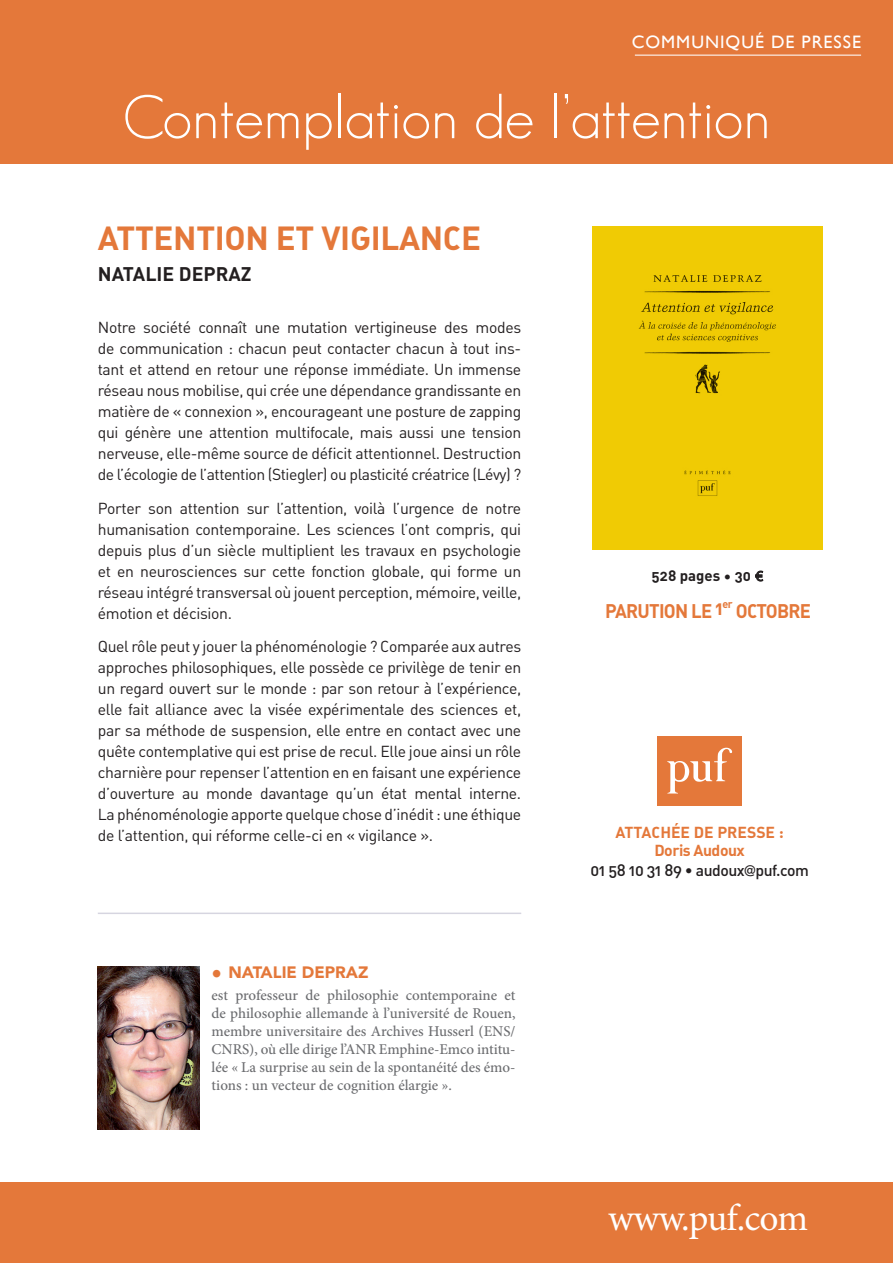
<style>
.page{position:relative;width:893px;height:1263px;background:#fff}
.page>*{position:absolute;margin:0;border:0;box-sizing:border-box;transform-origin:0 0}
.t1{font:300 60px "Geosans";color:#fff}
.t2{font:37.5px "Minion Pro";letter-spacing:-.02em;color:#fff}
.t3{font:33px "DIN Bold Alternate";letter-spacing:-.01em;color:#e4783a}
.t4{font:19.5px "DIN Bold Alternate";letter-spacing:-.04em;color:#e4783a;scale:.95 1}
.t5{font:19.5px "DIN Bold Alternate";color:#231f20}
.t6{font:18px "Gill Sans";letter-spacing:.055em;color:#fff}
.t7{font:900 16.5px "Avenir";color:#e4783a}
.t8{font:15.75px/21px "DIN Regular Alternate";letter-spacing:-.02em;color:#231f20;text-align:justify}
.t9{font:15.75px/18px "DIN Bold Alternate";color:#e4783a;text-align:center}
.t10{font:15.75px "DIN Medium Alternate";letter-spacing:-.03em;color:#231f20}
.t11{font:500 15px/18px "Minion Pro";color:#6c6d70;text-align:justify}
.t12{font:15px "DIN Bold Alternate";color:#231f20}
.s1{font-weight:800;font-size:21px}
.s2{font-family:"Myriad Pro"}
.s3{font-size:16.5px}
.s4{font-family:"Franklin Gothic"}
</style>
<div class="page">
<div style="left:0;top:0;width:893px;height:164px;background:#e4783a"></div>
<hr style="left:635px;top:55px;width:226px;height:1px;background:#fff">
<div style="left:0;top:1182px;width:893px;height:81px;background:#e4783a"></div>
<div style="left:657px;top:736px;width:85px;height:69px;background:#e4783a"></div>
<svg style="left:667px;top:748px;width:65px;height:45px"></svg>
<hr style="left:98px;top:912px;width:423px;height:2px;background:#908eac">
<svg style="left:755px;top:570px;width:8px;height:12px"></svg>
<div style="left:592px;top:227px;width:230px;height:322px;background:#f0cb04"></div>
<img style="left:98px;top:966px;width:101px;height:164px">
<p class="t6" style="left:632px;top:32px;width:231px">COMMUNIQUÉ DE PRESSE</p>
<h1 class="t1" style="left:122px;top:84px;width:650px">Contemplation de l’attention</h1>
<h3 class="t3" style="left:98px;top:217px;width:385px">ATTENTION ET VIGILANCE</h3>
<p class="t5" style="left:98px;top:261px;width:155px">NATALIE DEPRAZ</p>
<p class="t8" style="left:98px;top:316px;width:425px">Notre société connaît une mutation vertigineuse des modes de communication : chacun peut contacter chacun à tout ins&shy;tant et attend en retour une réponse immédiate. Un immense réseau nous mobilise, qui crée une dépendance grandissante en matière de « connexion », encourageant une posture de zapping qui génère une attention multifocale, mais aussi une tension nerveuse, elle-même source de déficit attentionnel. Destruction de l’écologie de l’attention (Stiegler) ou plasticité créatrice (Lévy) ?</p>
<p class="t8" style="left:98px;top:497px;width:425px">Porter son attention sur l’attention, voilà l’urgence de notre humanisation contemporaine. Les sciences l’ont compris, qui depuis plus d’un siècle multiplient les travaux en psychologie et en neurosciences sur cette fonction globale, qui forme un réseau intégré transversal où jouent perception, mémoire, veille, émotion et décision.</p>
<p class="t8" style="left:98px;top:636px;width:425px">Quel rôle peut y jouer la phénoménologie ? Comparée aux autres approches philosophiques, elle possède ce privilège de tenir en un regard ouvert sur le monde : par son retour à l’expérience, elle fait alliance avec la visée expérimentale des sciences et, par sa méthode de suspension, elle entre en contact avec une quête contemplative qui est prise de recul. Elle joue ainsi un rôle charnière pour repenser l’attention en en faisant une expérience d’ouverture au monde davantage qu’un état mental interne.<br>La phénoménologie apporte quelque chose d’inédit : une éthique de l’attention, qui réforme celle-ci en « vigilance ».</p>
<p class="t7" style="left:212px;top:958px;width:158px"><span class="s1">•</span> NATALIE DEPRAZ</p>
<p class="t11" style="left:212px;top:986px;width:306px">est professeur de philosophie contemporaine et de philosophie allemande à l’université de Rouen, membre universitaire des Archives Husserl (ENS/ CNRS), où elle dirige l’ANR Emphine-Emco intitu&shy;lée « La surprise au sein de la spontanéité des émo&shy;tions : un vecteur de cognition élargie ».</p>
<p class="t12" style="left:651px;top:566px;width:113px">528 PAGES • 30 <span class="s2">€</span></p>
<p class="t4" style="left:605px;top:598px;width:218px">PARUTION LE 1<sup>ER</sup> OCTOBRE</p>
<p class="t9" style="left:615px;top:823px;width:170px">ATTACHÉE DE PRESSE :<br>DORIS AUDOUX</p>
<p class="t10" style="left:590px;top:860px;width:220px"><span class="s3">01 58 10 31 89</span> • audoux<span class="s4">@</span>puf.com</p>
<h2 class="t2" style="left:608px;top:1192px;width:202px">www.puf.com</h2>
</div>
